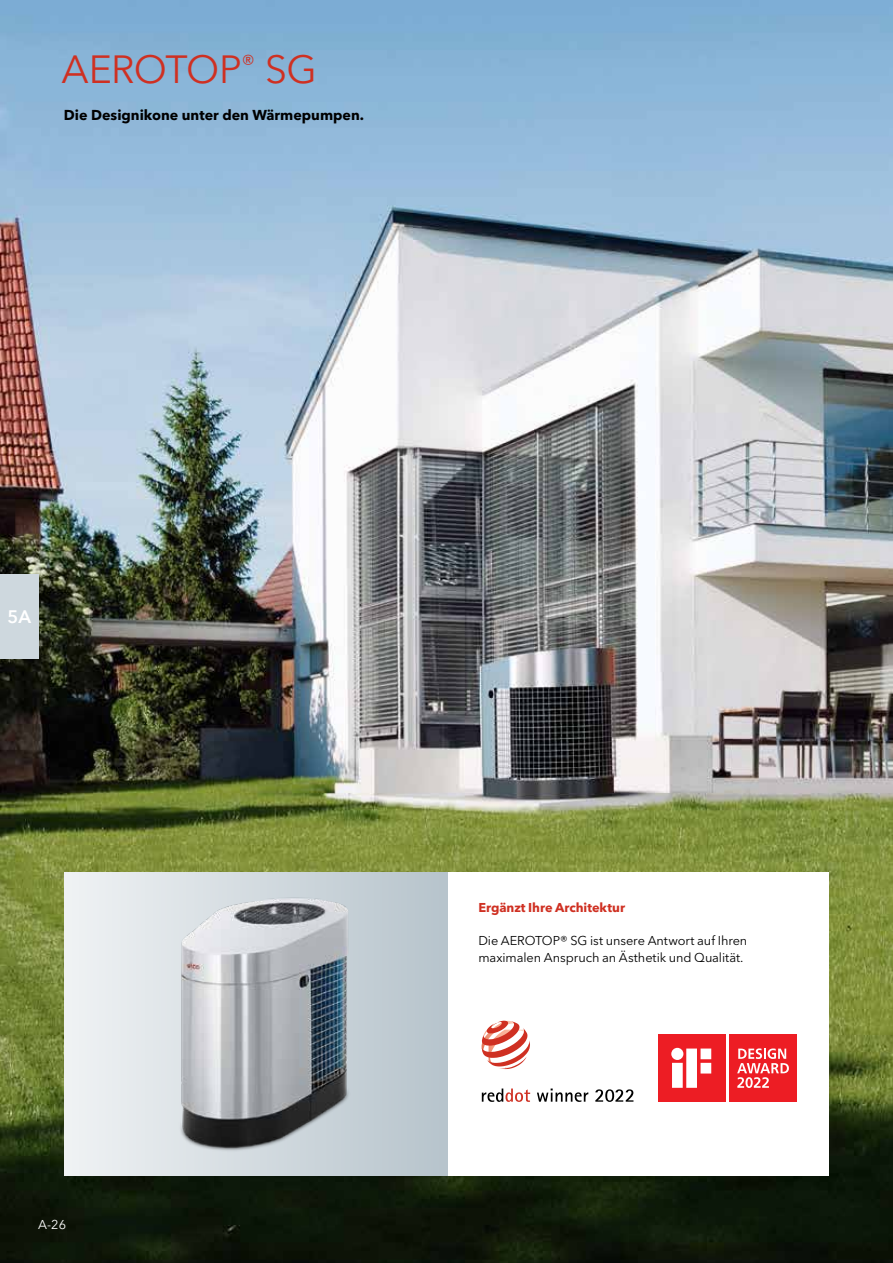
<style>
.page{position:relative;width:893px;height:1263px;background:#fff}
.page>*{position:absolute;margin:0;border:0;box-sizing:border-box;transform-origin:0 0}
.t1{font:39px "Avenir Next LT Pro";letter-spacing:-.015em;color:#cf3022}
.t2{font:600 18px "Avenir Next LT Pro";color:#fff}
.t3{font:700 14.25px "Avenir Next LT Pro";color:#000}
.t4{font:12.75px/16.5px "Avenir Next LT Pro";letter-spacing:-.005em;color:#000}
.t5{font:700 12.75px "Avenir Next LT Pro";letter-spacing:-.005em;color:#cf3022}
.t6{font:12.75px "Avenir Next LT Pro";color:#fff}
</style>
<div class="page">
<img style="left:0;top:0;width:893px;height:1263px">
<div style="left:64px;top:872px;width:765px;height:303px;background:#fff"></div>
<svg style="left:64px;top:872px;width:383px;height:303px;background:#d3dbe0"></svg>
<img style="left:128px;top:862px;width:258px;height:313px">
<div style="left:658px;top:1034px;width:67px;height:68px;background:#ed1d24"></div>
<svg style="left:671px;top:1048px;width:40px;height:40px"></svg>
<div style="left:729px;top:1034px;width:68px;height:68px;background:#ed1d24"></div>
<svg style="left:737px;top:1048px;width:52px;height:40px"></svg>
<svg style="left:537px;top:1088px;width:51px;height:14px"></svg>
<svg style="left:482px;top:1088px;width:48px;height:14px"></svg>
<svg style="left:482px;top:1021px;width:48px;height:48px"></svg>
<svg style="left:595px;top:1089px;width:38px;height:13px"></svg>
<div style="left:0;top:574px;width:38px;height:85px;background:#ced8de"></div>
<h1 class="t1" style="left:61px;top:47px;width:257px">AEROTOP<sup>®</sup> SG</h1>
<p class="t3" style="left:64px;top:106px;width:302px">Die Designikone unter den Wärmepumpen.</p>
<h2 class="t2" style="left:7px;top:606px;width:25px">5A</h2>
<p class="t6" style="left:38px;top:1217px;width:29px">A-26</p>
<p class="t5" style="left:478px;top:900px;width:148px">Ergänzt Ihre Architektur</p>
<p class="t4" style="left:478px;top:932px;width:270px">Die AEROTOP® SG ist unsere Antwort auf Ihren maximalen Anspruch an Ästhetik und Qualität.</p>
</div>
